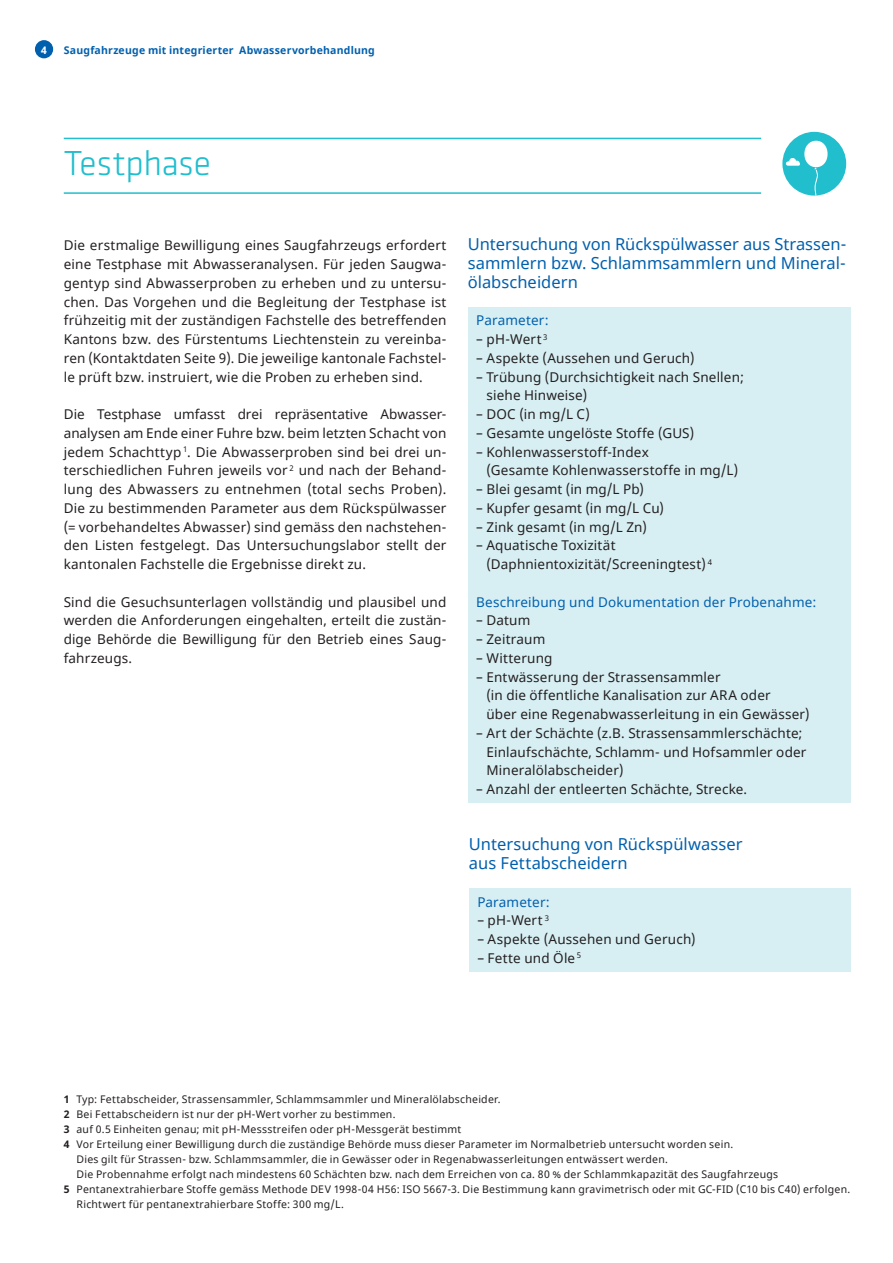
<style>
.page{position:relative;width:893px;height:1263px;background:#fff}
.page>*{position:absolute;margin:0;border:0;box-sizing:border-box;transform-origin:0 0}
.t1{font:300 36px "Klavika Basic";letter-spacing:-.015em;color:#21bece}
.t2{font:16.5px/18.8px "Noto Sans";color:#0160ae}
.t3{font:13.5px/18.8px "Noto Sans";letter-spacing:.01em;color:#231f20}
.t4{font:13.5px "Noto Sans";letter-spacing:.015em;color:#0160ae}
.t5{font:10.5px "Noto Sans";letter-spacing:.025em;color:#231f20}
.t6{font:700 10.5px "Noto Sans";letter-spacing:.02em;color:#0160ae}
.t7{font:700 10.5px "Noto Sans";color:#fff}
.s1{font-weight:700}
</style>
<div class="page">
<div style="left:35px;top:40px;width:18px;height:18px;background:#0160ae;border-radius:50%"></div>
<div style="left:468px;top:308px;width:382px;height:495px;background:#d7eff3"></div>
<div style="left:469px;top:888px;width:381px;height:83px;background:#d7eff3"></div>
<hr style="left:64px;top:138px;width:697px;height:1px;background:#21bece">
<hr style="left:64px;top:192px;width:697px;height:2px;background:#21bece">
<div style="left:782px;top:132px;width:64px;height:64px;background:#21bece;border-radius:50%"></div>
<div style="left:804px;top:141px;width:24px;height:26px;background:#fff;border-radius:50%"></div>
<svg style="left:814px;top:168px;width:4px;height:28px"></svg>
<svg style="left:786px;top:158px;width:14px;height:8px"></svg>
<p class="t7" style="left:41px;top:43px;width:7px">4</p>
<p class="t6" style="left:64px;top:43px;width:313px">Saugfahrzeuge mit integrierter Abwasservorbehandlung</p>
<h1 class="t1" style="left:64px;top:142px;width:149px">Testphase</h1>
<p class="t3" style="left:64px;top:237px;width:384px;text-align:justify">Die erstmalige Bewilligung eines Saugfahrzeugs erfordert eine Testphase mit Abwasseranalysen. Für jeden Saugwa&shy;gentyp sind Abwasserproben zu erheben und zu untersu&shy;chen. Das Vorgehen und die Begleitung der Testphase ist frühzeitig mit der zuständigen Fachstelle des betreffenden Kantons bzw. des Fürstentums Liechtenstein zu vereinba&shy;ren (Kontaktdaten Seite 9). Die jeweilige kantonale Fachstel&shy;le prüft bzw. instruiert, wie die Proben zu erheben sind.</p>
<p class="t3" style="left:64px;top:405px;width:384px;text-align:justify">Die Testphase umfasst drei repräsentative Abwasser&shy;analysen am Ende einer Fuhre bzw. beim letzten Schacht von jedem Schachttyp <sup>1</sup>. Die Abwasserproben sind bei drei un&shy;terschiedlichen Fuhren jeweils vor <sup>2</sup> und nach der Behand&shy;lung des Abwassers zu entnehmen (total sechs Proben).<br>Die zu bestimmenden Parameter aus dem Rückspülwasser (= vorbehandeltes Abwasser) sind gemäss den nachstehen&shy;den Listen festgelegt. Das Untersuchungslabor stellt der kantonalen Fachstelle die Ergebnisse direkt zu.</p>
<p class="t3" style="left:64px;top:593px;width:384px;text-align:justify">Sind die Gesuchsunterlagen vollständig und plausibel und werden die Anforderungen eingehalten, erteilt die zustän&shy;dige Behörde die Bewilligung für den Betrieb eines Saug&shy;fahrzeugs.</p>
<p class="t2" style="left:468px;top:236px;width:380px">Untersuchung von Rückspülwasser aus Strassen&shy;sammlern bzw. Schlammsammlern und Mineral&shy;ölabscheidern</p>
<p class="t4" style="left:476px;top:311px;width:74px">Parameter:</p>
<p class="t3" style="left:476px;top:330px;width:73px">– pH-Wert <sup>3</sup></p>
<p class="t3" style="left:476px;top:349px;width:220px">– Aspekte (Aussehen und Geruch)</p>
<p class="t3" style="left:486px;top:368px;width:259px;text-indent:-10px">– Trübung (Durchsichtigkeit nach Snellen; siehe Hinweise)</p>
<p class="t3" style="left:476px;top:405px;width:115px">– DOC (in mg/L C)</p>
<p class="t3" style="left:476px;top:424px;width:219px">– Gesamte ungelöste Stoffe (GUS)</p>
<p class="t3" style="left:486px;top:443px;width:253px;text-indent:-10px">– Kohlenwasserstoff-Index<br>(Gesamte Kohlenwasserstoffe in mg/L)</p>
<p class="t3" style="left:476px;top:480px;width:169px">– Blei gesamt (in mg/L Pb)</p>
<p class="t3" style="left:476px;top:499px;width:189px">– Kupfer gesamt (in mg/L Cu)</p>
<p class="t3" style="left:476px;top:518px;width:172px">– Zink gesamt (in mg/L Zn)</p>
<p class="t3" style="left:486px;top:537px;width:227px;text-indent:-10px">– Aquatische Toxizität (Daphnientoxizität/Screeningtest) <sup>4</sup></p>
<p class="t4" style="left:476px;top:592px;width:342px">Beschreibung und Dokumentation der Probenahme:</p>
<p class="t3" style="left:476px;top:612px;width:56px">– Datum</p>
<p class="t3" style="left:476px;top:630px;width:71px">– Zeitraum</p>
<p class="t3" style="left:476px;top:649px;width:78px">– Witterung</p>
<p class="t3" style="left:486px;top:668px;width:325px;text-indent:-10px">– Entwässerung der Strassensammler<br>(in die öffentliche Kanalisation zur ARA oder<br>über eine Regenabwasserleitung in ein Gewässer)</p>
<p class="t3" style="left:486px;top:724px;width:321px;text-indent:-10px">– Art der Schächte (z.B. Strassensammlerschächte;<br>Einlaufschächte, Schlamm- und Hofsammler oder<br>Mineralölabscheider)</p>
<p class="t3" style="left:476px;top:780px;width:272px">– Anzahl der entleerten Schächte, Strecke.</p>
<p class="t2" style="left:469px;top:836px;width:275px">Untersuchung von Rückspülwasser aus Fettabscheidern</p>
<p class="t4" style="left:477px;top:892px;width:74px">Parameter:</p>
<p class="t3" style="left:477px;top:912px;width:73px">– pH-Wert <sup>3</sup></p>
<p class="t3" style="left:477px;top:930px;width:220px">– Aspekte (Aussehen und Geruch)</p>
<p class="t3" style="left:477px;top:949px;width:105px">– Fette und Öle <sup>5</sup></p>
<p class="t5" style="left:64px;top:1092px;width:438px"><span class="s1">1</span> Typ: Fettabscheider, Strassensammler, Schlammsammler und Mineralölabscheider.</p>
<p class="t5" style="left:64px;top:1107px;width:333px"><span class="s1">2</span> Bei Fettabscheidern ist nur der pH-Wert vorher zu bestimmen.</p>
<p class="t5" style="left:64px;top:1122px;width:399px"><span class="s1">3</span> auf 0.5 Einheiten genau; mit pH-Messstreifen oder pH-Messgerät bestimmt</p>
<p class="t5" style="left:64px;top:1137px;width:671px"><span class="s1">4</span> Vor Erteilung einer Bewilligung durch die zuständige Behörde muss dieser Parameter im Normalbetrieb untersucht worden sein.</p>
<p class="t5" style="left:77px;top:1152px;width:593px">Dies gilt für Strassen- bzw. Schlammsammler, die in Gewässer oder in Regenabwasserleitungen entwässert werden.</p>
<p class="t5" style="left:77px;top:1167px;width:703px">Die Probennahme erfolgt nach mindestens 60 Schächten bzw. nach dem Erreichen von ca. 80 % der Schlammkapazität des Saugfahrzeugs</p>
<p class="t5" style="left:64px;top:1182px;width:788px"><span class="s1">5</span> Pentanextrahierbare Stoffe gemäss Methode DEV 1998-04 H56: ISO 5667-3. Die Bestimmung kann gravimetrisch oder mit GC-FID (C10 bis C40) erfolgen.</p>
<p class="t5" style="left:77px;top:1197px;width:269px">Richtwert für pentanextrahierbare Stoffe: 300 mg/L.</p>
</div>
